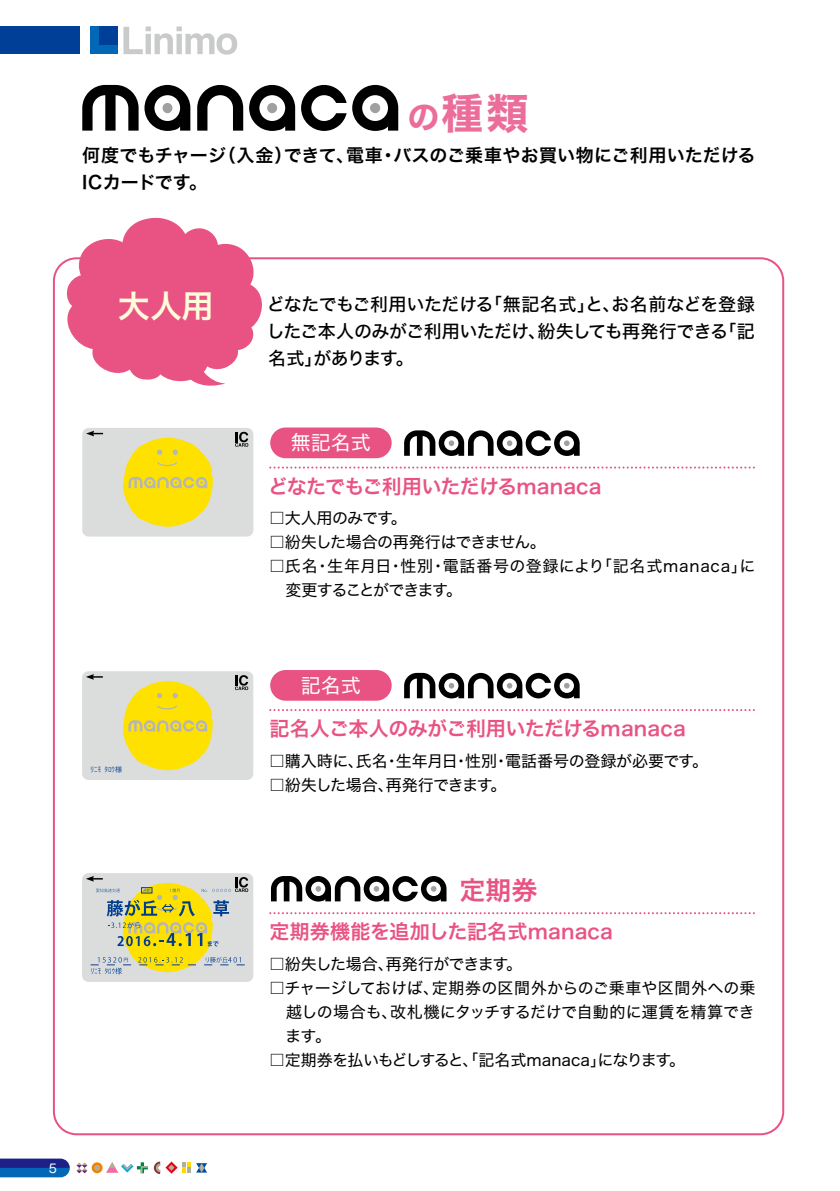
<style>
.page{position:relative;width:840px;height:1191px;background:#fff}
.page>*{position:absolute;margin:0;border:0;box-sizing:border-box;transform-origin:0 0}
.t1{font:42px "Hira Kaku Std W7";color:#eb6d9a}
.t2{font:32px "Hira Kaku Std W6";color:#fffcdb}
.t3{font:26px "Hira Kaku Std W6";color:#e95383}
.t4{font:20px "Hira Kaku Std W6";letter-spacing:-.01em;color:#e95383}
.t5{font:20px "Hira Kaku Std W6";letter-spacing:-.035em;color:#e95383}
.t6{font:20px "Hira Kaku Std W6";letter-spacing:.01em;color:#e95383}
.t7{font:20px "Hira Kaku Std W4";color:#fff}
.t8{font:18px/27px "Hira Kaku Std W5";letter-spacing:-.03em;color:#000;text-align:justify}
.t9{font:18px/27px "Hira Kaku Std W6";letter-spacing:.005em;color:#000}
.t10{font:16px "Hira Kaku Std W4";letter-spacing:-.015em;color:#000}
.t11{font:16px "Hira Kaku Std W4";letter-spacing:-.035em;color:#000}
.t12{font:16px/24px "Hira Kaku Std W4";letter-spacing:.02em;color:#000}
.t13{font:16px "Hira Kaku Std W4";letter-spacing:.005em;color:#000}
.t14{font:16px "Hira Kaku Std W4";letter-spacing:-.045em;color:#000}
.t15{font:16px "Hira Kaku Std W4";letter-spacing:-.04em;color:#000}
.t16{font:16px "Hira Kaku Std W4";letter-spacing:-.05em;color:#000}
.t17{font:12px "Gothic MB101 Pro";color:#fff}
.t18{font:7px "Koz Go Pro";color:#003e8d}
.s1{font-size:32px}
</style>
<div class="page">
<svg style="left:0;top:1158px;width:70px;height:19px"></svg>
<svg style="left:66px;top:217px;width:197px;height:169px"></svg>
<svg style="left:82px;top:85px;width:316px;height:46px"></svg>
<svg style="left:404px;top:430px;width:175px;height:26px"></svg>
<svg style="left:270px;top:466px;width:484px;height:2px"></svg>
<div style="left:270px;top:427px;width:121px;height:31px;background:#e95383;border-radius:15px"></div>
<svg style="left:404px;top:673px;width:175px;height:25px"></svg>
<svg style="left:270px;top:709px;width:484px;height:2px"></svg>
<div style="left:270px;top:670px;width:121px;height:30px;background:#e95383;border-radius:15px"></div>
<svg style="left:271px;top:876px;width:175px;height:25px"></svg>
<svg style="left:270px;top:912px;width:484px;height:2px"></svg>
<div style="left:82px;top:428px;width:171px;height:108px;background:#dbdcdc;border-radius:6px"></div>
<svg style="left:86px;top:431px;width:17px;height:5px"></svg>
<svg style="left:235px;top:432px;width:13px;height:15px"></svg>
<svg style="left:123px;top:437px;width:90px;height:90px"></svg>
<svg style="left:123px;top:27px;width:114px;height:28px"></svg>
<div style="left:90px;top:27px;width:28px;height:27px;background:#0068b7"></div>
<div style="left:100px;top:27px;width:18px;height:18px;background:#003f98"></div>
<div style="left:0;top:27px;width:79px;height:27px;background:#003f98"></div>
<div style="left:82px;top:671px;width:171px;height:109px;background:#dbdcdc;border-radius:6px"></div>
<svg style="left:86px;top:674px;width:17px;height:5px"></svg>
<svg style="left:235px;top:675px;width:13px;height:15px"></svg>
<svg style="left:123px;top:681px;width:90px;height:89px"></svg>
<div style="left:82px;top:873px;width:171px;height:109px;background:#dbdcdc;border-radius:6px"></div>
<svg style="left:86px;top:876px;width:162px;height:98px"></svg>
<svg style="left:92px;top:1162px;width:10px;height:11px"></svg>
<svg style="left:94px;top:1164px;width:6px;height:6px"></svg>
<svg style="left:76px;top:1162px;width:11px;height:11px"></svg>
<svg style="left:154px;top:1161px;width:53px;height:13px"></svg>
<svg style="left:106px;top:1162px;width:42px;height:11px"></svg>
<h1 class="t1" style="left:407px;top:80px;width:122px"><span class="s1">の</span>種類</h1>
<p class="t9" style="left:82px;top:142px;width:674px">何度でもチャージ（入金）できて、電車・バスのご乗車やお買い物にご利用いただける<br>ICカードです。</p>
<h2 class="t2" style="left:118px;top:281px;width:97px">大人用</h2>
<p class="t18" style="left:91px;top:764px;width:33px">ﾘﾆﾓ ﾀﾛｳ様</p>
<p class="t17" style="left:49px;top:1158px;width:10px">5</p>
<p class="t8" style="left:266px;top:291px;width:489px">どなたでもご利用いただける「無記名式」と、お名前などを登録したご本人のみがご利用いただけ、紛失しても再発行できる「記名式」があります。</p>
<p class="t7" style="left:290px;top:427px;width:81px">無記名式</p>
<p class="t5" style="left:268px;top:470px;width:335px">どなたでもご利用いただけるmanaca</p>
<p class="t16" style="left:269px;top:506px;width:139px">□大人用のみです。</p>
<p class="t11" style="left:269px;top:530px;width:278px">□紛失した場合の再発行はできません。</p>
<p class="t12" style="left:269px;top:554px;width:487px">□氏名・生年月日・性別・電話番号の登録により「記名式manaca」に　変更することができます。</p>
<p class="t7" style="left:300px;top:670px;width:61px">記名式</p>
<p class="t4" style="left:269px;top:713px;width:417px">記名人ご本人のみがご利用いただけるmanaca</p>
<p class="t10" style="left:269px;top:748px;width:440px">□購入時に、氏名・生年月日・性別・電話番号の登録が必要です。</p>
<p class="t15" style="left:269px;top:772px;width:239px">□紛失した場合、再発行できます。</p>
<h3 class="t3" style="left:459px;top:870px;width:79px">定期券</h3>
<p class="t6" style="left:269px;top:916px;width:345px">定期券機能を追加した記名式manaca</p>
<p class="t14" style="left:269px;top:951px;width:254px">□紛失した場合、再発行ができます。</p>
<p class="t13" style="left:269px;top:975px;width:487px">□チャージしておけば、定期券の区間外からのご乗車や区間外への乗</p>
<p class="t10" style="left:286px;top:999px;width:470px">越しの場合も、改札機にタッチするだけで自動的に運賃を精算でき</p>
<p class="t10" style="left:269px;top:1023px;width:63px">　ます。</p>
<p class="t11" style="left:269px;top:1047px;width:417px">□定期券を払いもどしすると、「記名式manaca」になります。</p>
</div>
